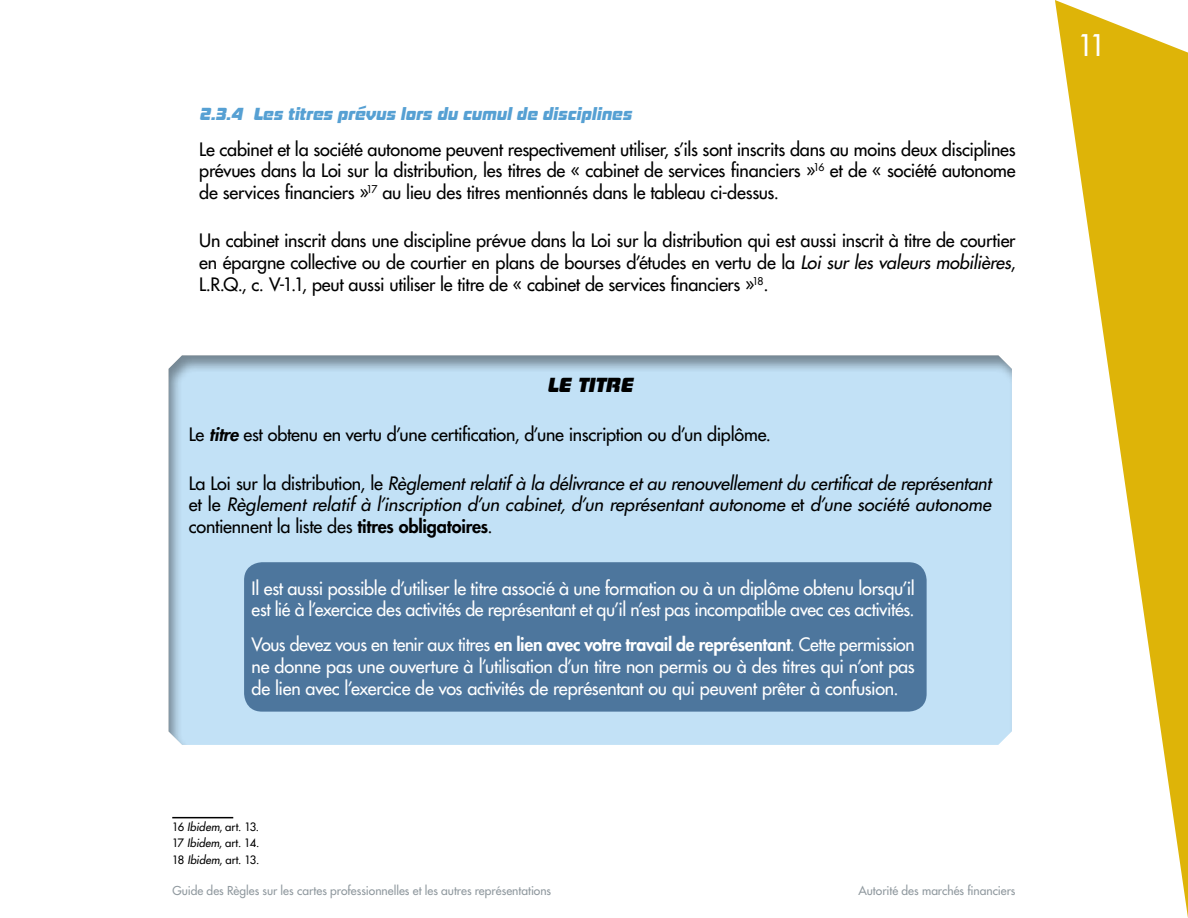
<style>
.page{position:relative;width:1188px;height:918px;background:#fff}
.page>*{position:absolute;margin:0;border:0;box-sizing:border-box;transform-origin:0 0}
.t1{font:29.1px "Futura";color:#fff}
.t2{font:italic 21px "Boardof Directors Hv";letter-spacing:.01em;color:#000}
.t3{font:18px/21.6px "Futura";letter-spacing:-.015em;color:#000;text-align:justify}
.t4{font:18px/21.6px "Futura";letter-spacing:-.015em;color:#fff}
.t5{font:italic 18px/21.6px "Futura";color:#000;text-align:justify}
.t6{font:italic 18px "Boardof Directors Hv";letter-spacing:-.005em;color:#56a0d3}
.t7{font:12px "Futura";color:#90999f}
.t8{font:11.25px/16.8px "Futura";letter-spacing:-.04em;color:#000;text-align:justify}
.s1{font-style:italic}
.s2{font-weight:800;font-style:italic}
.s3{font-style:normal}
.s4{font-weight:800;font-style:normal}
.s5{font-weight:800}
</style>
<div class="page">
<svg style="left:1055px;top:0;width:133px;height:918px"></svg>
<hr style="left:172px;top:817px;width:61px;height:1px;background:#000">
<div style="left:168px;top:355px;width:845px;height:391px;background:#000;opacity:.4"></div>
<div style="left:244px;top:562px;width:683px;height:150px;background:#4d769d;border-radius:18px"></div>
<p class="t6" style="left:199px;top:103px;width:435px">2.3.4 Les titres prévus lors du cumul de disciplines</p>
<p class="t3" style="left:199px;top:138px;width:818px">Le cabinet et la société autonome peuvent respectivement utiliser, s’ils sont inscrits dans au moins deux disciplines prévues dans la Loi sur la distribution, les titres de « cabinet de services financiers »<sup>16</sup> et de « société autonome de services financiers »<sup>17</sup> au lieu des titres mentionnés dans le tableau ci-dessus.</p>
<p class="t3" style="left:199px;top:230px;width:818px">Un cabinet inscrit dans une discipline prévue dans la Loi sur la distribution qui est aussi inscrit à titre de courtier en épargne collective ou de courtier en plans de bourses d’études en vertu de la <span class="s1">Loi sur les valeurs mobilières</span>, L.R.Q., c. V-1.1, peut aussi utiliser le titre de « cabinet de services financiers »<sup>18</sup>.</p>
<p class="t2" style="left:547px;top:372px;width:87px">Le titre</p>
<p class="t3" style="left:189px;top:423px;width:584px">Le <span class="s2">titre</span> est obtenu en vertu d’une certification, d’une inscription ou d’un diplôme.</p>
<p class="t5" style="left:189px;top:472px;width:804px"><span class="s3">La Loi sur la distribution, le</span> Règlement relatif à la délivrance et au renouvellement du certificat de représentant <span class="s3">et le</span> Règlement relatif à l’inscription d’un cabinet, d’un représentant autonome <span class="s3">et</span> d’une société autonome <span class="s3">contiennent la liste des</span> <span class="s4">titres obligatoires</span><span class="s3">.</span></p>
<p class="t4" style="left:252px;top:577px;width:665px">Il est aussi possible d’utiliser le titre associé à une formation ou à un diplôme obtenu lorsqu’il est lié à l’exercice des activités de représentant et qu’il n’est pas incompatible avec ces activités.</p>
<p class="t4" style="left:252px;top:634px;width:665px;text-align:justify">Vous devez vous en tenir aux titres <span class="s5">en lien avec votre travail de représentant</span>. Cette permission ne donne pas une ouverture à l’utilisation d’un titre non permis ou à des titres qui n’ont pas de lien avec l’exercice de vos activités de représentant ou qui peuvent prêter à confusion.</p>
<p class="t8" style="left:172px;top:818px;width:89px">16 <span class="s1">Ibidem</span>, art. 13.<br>17 <span class="s1">Ibidem</span>, art. 14.<br>18 <span class="s1">Ibidem</span>, art. 13.</p>
<p class="t7" style="left:172px;top:883px;width:380px">Guide des Règles sur les cartes professionnelles et les autres représentations</p>
<p class="t7" style="left:859px;top:883px;width:158px">Autorité des marchés financiers</p>
<h1 class="t1" style="left:1077px;top:27px;width:30px">11</h1>
</div>
